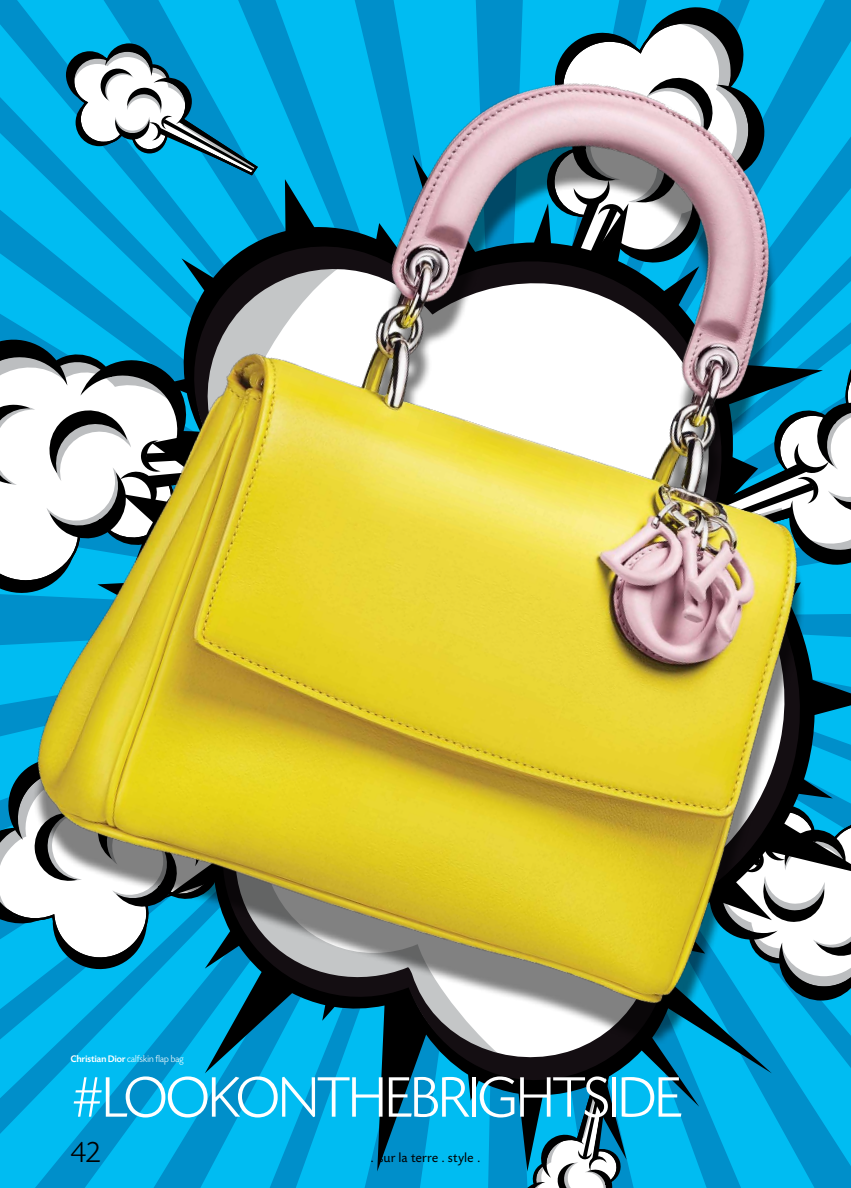
<style>
.page{position:relative;width:851px;height:1188px;background:#fff}
.page>*{position:absolute;margin:0;border:0;box-sizing:border-box;transform-origin:0 0}
.t1{font:300 60px "Today SHOP";letter-spacing:-.005em;color:#fff}
.t2{font:300 31.25px "Today SHOP";color:#000}
.t3{font:13.75px "Today SHOP";letter-spacing:.045em;color:#000}
.t4{font:300 10px "Today SHOP";letter-spacing:.015em;color:#fff}
.s1{font-weight:500}
.s2{font-family:"Flux";font-size:15px}
</style>
<div class="page">
<svg style="left:0;top:1097px;width:500px;height:90px;background:#00ade5"></svg>
<svg style="left:516px;top:1171px;width:110px;height:16px"></svg>
<svg style="left:86px;top:1045px;width:764px;height:126px;background:#05a0d2"></svg>
<svg style="left:131px;top:1045px;width:684px;height:37px;background:#0b7ba0"></svg>
<img style="left:0;top:1px;width:850px;height:1044px">
<img style="left:583px;top:237px;width:267px;height:670px">
<p class="t4" style="left:71px;top:1053px;width:114px"><span class="s1">Christian Dior</span> calfskin flap bag</p>
<h1 class="t1" style="left:71px;top:1065px;width:612px">#LOOKONTHEBRIGHTSIDE</h1>
<h2 class="t2" style="left:71px;top:1135px;width:31px">42</h2>
<h3 class="t3" style="left:370px;top:1150px;width:111px"><span class="s2">.</span> sur la terre <span class="s2">.</span> style <span class="s2">.</span></h3>
</div>
